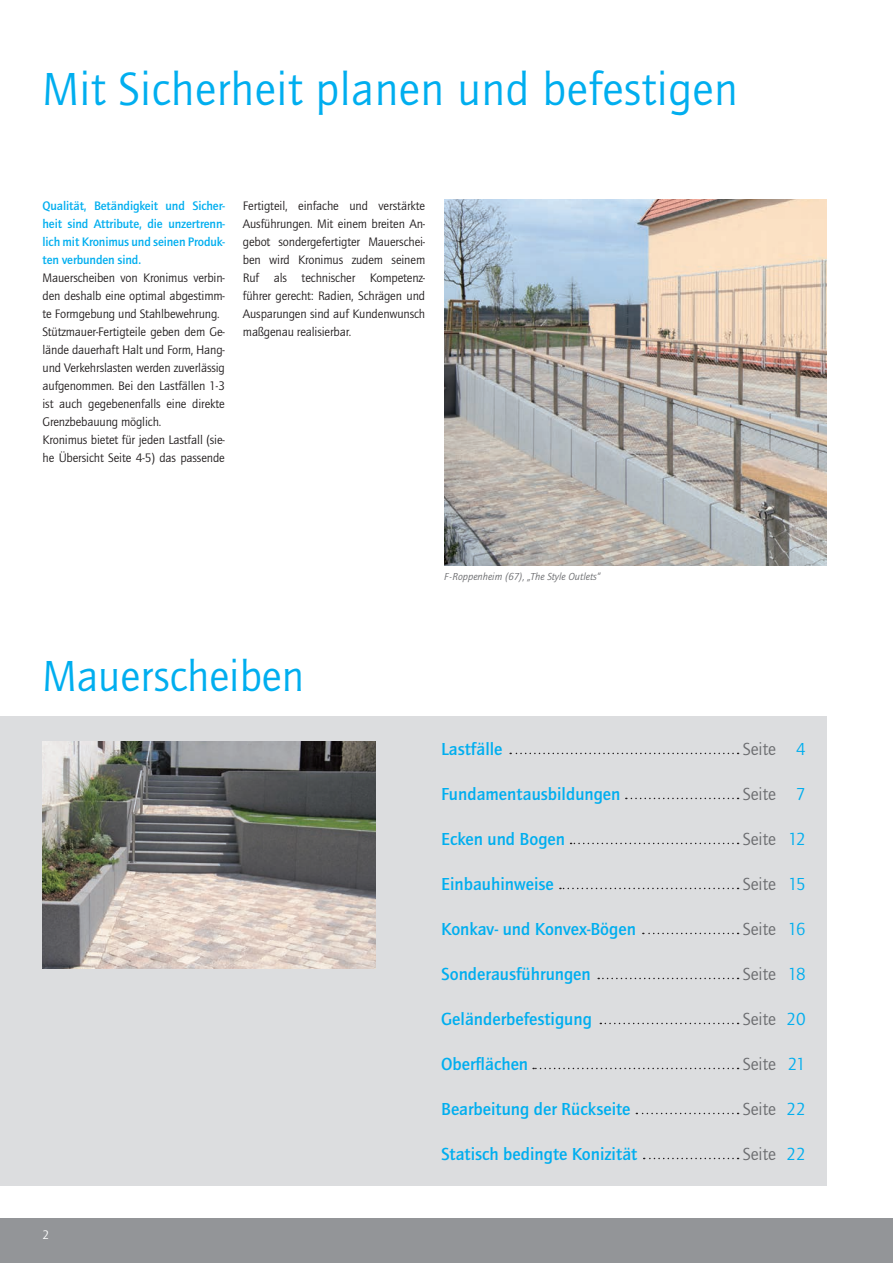
<style>
.page{position:relative;width:893px;height:1263px;background:#fff}
.page>*{position:absolute;margin:0;border:0;box-sizing:border-box;transform-origin:0 0}
.t1{font:48px "Quay Itc T";letter-spacing:.01em;color:#00aeef}
.t2{font:45px "Quay Itc T";color:#00aeef}
.t3{font:700 18px "Quay Itc T";color:#00aeef}
.t4{font:18px "Quay Itc T";color:#6c6d70}
.t5{font:12.75px/18px "Quay Itc T";letter-spacing:-.01em;color:#231f20}
.t6{font:700 12.75px/18px "Quay Itc T";letter-spacing:-.01em;color:#00aeef;text-align:justify}
.t7{font:12.75px "Quay Itc T";color:#fff}
.t8{font:italic 10.5px "Quay Itc T";color:#6c6d70}
.s1{color:#00aeef}
</style>
<div class="page">
<div style="left:0;top:1217px;width:893px;height:46px;background:#939598"></div>
<hr style="left:0;top:1216px;width:893px;height:2px;background:#fff">
<div style="left:0;top:716px;width:826px;height:469px;background:#dcdddf"></div>
<img style="left:43px;top:742px;width:333px;height:227px">
<img style="left:444px;top:200px;width:383px;height:366px">
<svg style="left:560px;top:888px;width:179px;height:1px"></svg>
<svg style="left:571px;top:843px;width:168px;height:1px"></svg>
<svg style="left:626px;top:798px;width:113px;height:1px"></svg>
<svg style="left:510px;top:753px;width:229px;height:1px"></svg>
<svg style="left:643px;top:933px;width:96px;height:1px"></svg>
<svg style="left:598px;top:978px;width:141px;height:1px"></svg>
<svg style="left:600px;top:1023px;width:139px;height:1px"></svg>
<svg style="left:533px;top:1068px;width:206px;height:1px"></svg>
<svg style="left:636px;top:1113px;width:103px;height:1px"></svg>
<svg style="left:644px;top:1158px;width:95px;height:1px"></svg>
<h1 class="t1" style="left:43px;top:61px;width:697px">Mit Sicherheit planen und befestigen</h1>
<p class="t6" style="left:43px;top:196px;width:184px">Qualität, Betändigkeit und Sicher&shy;heit sind Attribute, die unzertrenn&shy;lich mit Kronimus und seinen Produk&shy;ten verbunden sind.</p>
<p class="t5" style="left:43px;top:268px;width:184px">Mauerscheiben von Kronimus verbin&shy;den deshalb eine optimal abgestimm&shy;te Formgebung und Stahlbewehrung.<br>Stützmauer-Fertigteile geben dem Ge&shy;lände dauerhaft Halt und Form, Hang&shy;und Verkehrslasten werden zuverlässig aufgenommen. Bei den Lastfällen 1-3 ist auch gegebenenfalls eine direkte Grenzbebauung möglich.<br>Kronimus bietet für jeden Lastfall (sie&shy;he Übersicht Seite 4-5) das passende</p>
<p class="t5" style="left:243px;top:196px;width:184px;text-align:justify">Fertigteil, einfache und verstärkte Ausführungen. Mit einem breiten An&shy;gebot sondergefertigter Mauerschei&shy;ben wird Kronimus zudem seinem Ruf als technischer Kompetenz&shy;führer gerecht: Radien, Schrägen und Ausparungen sind auf Kundenwunsch maßgenau realisierbar.</p>
<h2 class="t2" style="left:43px;top:650px;width:263px">Mauerscheiben</h2>
<p class="t7" style="left:43px;top:1227px;width:8px">2</p>
<p class="t8" style="left:444px;top:570px;width:158px">F-Roppenheim (67), „The Style Outlets“</p>
<h3 class="t3" style="left:441px;top:738px;width:63px">Lastfälle</h3>
<h3 class="t4" style="left:743px;top:738px;width:65px">Seite <span class="s1">4</span></h3>
<h3 class="t3" style="left:441px;top:783px;width:181px">Fundamentausbildungen</h3>
<h3 class="t4" style="left:743px;top:783px;width:65px">Seite <span class="s1">7</span></h3>
<h3 class="t3" style="left:441px;top:828px;width:125px">Ecken und Bogen</h3>
<h3 class="t4" style="left:743px;top:828px;width:65px">Seite <span class="s1">12</span></h3>
<h3 class="t3" style="left:441px;top:873px;width:114px">Einbauhinweise</h3>
<h3 class="t4" style="left:743px;top:873px;width:65px">Seite <span class="s1">15</span></h3>
<h3 class="t3" style="left:441px;top:918px;width:196px">Konkav- und Konvex-Bögen</h3>
<h3 class="t4" style="left:743px;top:918px;width:65px">Seite <span class="s1">16</span></h3>
<h3 class="t3" style="left:441px;top:963px;width:151px">Sonderausführungen</h3>
<h3 class="t4" style="left:743px;top:963px;width:65px">Seite <span class="s1">18</span></h3>
<h3 class="t3" style="left:441px;top:1008px;width:152px">Geländerbefestigung</h3>
<h3 class="t4" style="left:743px;top:1008px;width:65px">Seite <span class="s1">20</span></h3>
<h3 class="t3" style="left:441px;top:1053px;width:89px">Oberflächen</h3>
<h3 class="t4" style="left:743px;top:1053px;width:64px">Seite <span class="s1">21</span></h3>
<h3 class="t3" style="left:441px;top:1098px;width:191px">Bearbeitung der Rückseite</h3>
<h3 class="t4" style="left:743px;top:1098px;width:65px">Seite <span class="s1">22</span></h3>
<h3 class="t3" style="left:441px;top:1143px;width:198px">Statisch bedingte Konizität</h3>
<h3 class="t4" style="left:743px;top:1143px;width:65px">Seite <span class="s1">22</span></h3>
</div>
